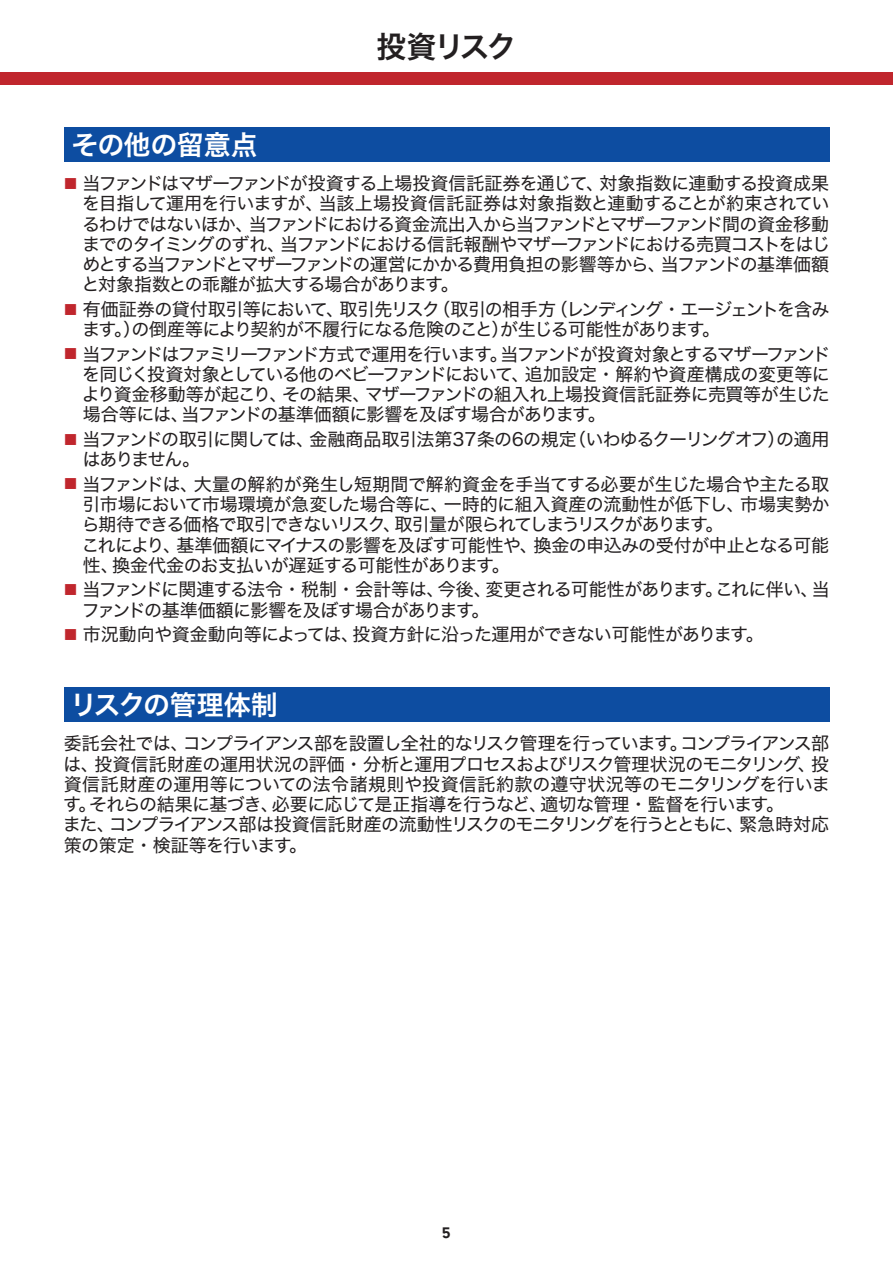
<style>
.page{position:relative;width:893px;height:1263px;background:#fff}
.page>*{position:absolute;margin:0;border:0;box-sizing:border-box;transform-origin:0 0}
.t1{font:30px "Hira Kaku Std N W6";letter-spacing:-.09em;color:#231f20}
.t2{font:27px "Hira Kaku Std N W6";letter-spacing:-.02em;color:#fff}
.t3{font:18px/20.2px "Hira Kaku Std N W4";letter-spacing:-.035em;color:#231f20}
.t4{font:13.5px "Rakuten Global B";color:#231f20}
.s1{font-family:"Hira Kaku Std N W6";font-size:14.4px;color:#c0262d}
</style>
<div class="page">
<div style="left:0;top:72px;width:893px;height:13px;background:#c0262d"></div>
<div style="left:64px;top:128px;width:765px;height:34px;background:#0d4da1"></div>
<div style="left:64px;top:688px;width:765px;height:34px;background:#0d4da1"></div>
<h1 class="t1" style="left:376px;top:24px;width:142px">投資リスク</h1>
<h2 class="t2" style="left:72px;top:124px;width:188px">その他の留意点</h2>
<p class="t3" style="left:81px;top:173px;width:750px;text-align:justify;text-indent:-18px"><span class="s1">■</span> 当ファンドはマザーファンドが投資する上場投資信託証券を通じて、対象指数に連動する投資成果を目指して運用を行いますが、当該上場投資信託証券は対象指数と連動することが約束されているわけではないほか、当ファンドにおける資金流出入から当ファンドとマザーファンド間の資金移動までのタイミングのずれ、当ファンドにおける信託報酬やマザーファンドにおける売買コストをはじめとする当ファンドとマザーファンドの運営にかかる費用負担の影響等から、当ファンドの基準価額と対象指数との乖離が拡大する場合があります。</p>
<p class="t3" style="left:82px;top:299px;width:749px;text-indent:-19px"><span class="s1">■</span> 有価証券の貸付取引等において、取引先リスク（取引の相手方（レンディング・エージェントを含みます。）の倒産等により契約が不履行になる危険のこと）が生じる可能性があります。</p>
<p class="t3" style="left:82px;top:344px;width:750px;text-align:justify;text-indent:-18px"><span class="s1">■</span> 当ファンドはファミリーファンド方式で運用を行います。当ファンドが投資対象とするマザーファンドを同じく投資対象としている他のベビーファンドにおいて、追加設定・解約や資産構成の変更等により資金移動等が起こり、その結果、マザーファンドの組入れ上場投資信託証券に売買等が生じた場合等には、当ファンドの基準価額に影響を及ぼす場合があります。</p>
<p class="t3" style="left:82px;top:429px;width:748px;text-indent:-19px"><span class="s1">■</span> 当ファンドの取引に関しては、金融商品取引法第37条の6の規定（いわゆるクーリングオフ）の適用はありません。</p>
<p class="t3" style="left:82px;top:474px;width:749px;text-indent:-18px"><span class="s1">■</span> 当ファンドは、大量の解約が発生し短期間で解約資金を手当てする必要が生じた場合や主たる取引市場において市場環境が急変した場合等に、一時的に組入資産の流動性が低下し、市場実勢から期待できる価格で取引できないリスク、取引量が限られてしまうリスクがあります。<br>これにより、基準価額にマイナスの影響を及ぼす可能性や、換金の申込みの受付が中止となる可能性、換金代金のお支払いが遅延する可能性があります。</p>
<p class="t3" style="left:82px;top:579px;width:749px;text-indent:-18px"><span class="s1">■</span> 当ファンドに関連する法令・税制・会計等は、今後、変更される可能性があります。これに伴い、当ファンドの基準価額に影響を及ぼす場合があります。</p>
<p class="t3" style="left:64px;top:624px;width:702px"><span class="s1">■</span> 市況動向や資金動向等によっては、投資方針に沿った運用ができない可能性があります。</p>
<h2 class="t2" style="left:70px;top:684px;width:209px">リスクの管理体制</h2>
<p class="t3" style="left:63px;top:733px;width:768px">委託会社では、コンプライアンス部を設置し全社的なリスク管理を行っています。コンプライアンス部は、投資信託財産の運用状況の評価・分析と運用プロセスおよびリスク管理状況のモニタリング、投資信託財産の運用等についての法令諸規則や投資信託約款の遵守状況等のモニタリングを行います。それらの結果に基づき、必要に応じて是正指導を行うなど、適切な管理・監督を行います。<br>また、コンプライアンス部は投資信託財産の流動性リスクのモニタリングを行うとともに、緊急時対応策の策定・検証等を行います。</p>
<p class="t4" style="left:442px;top:1224px;width:10px">5</p>
</div>
